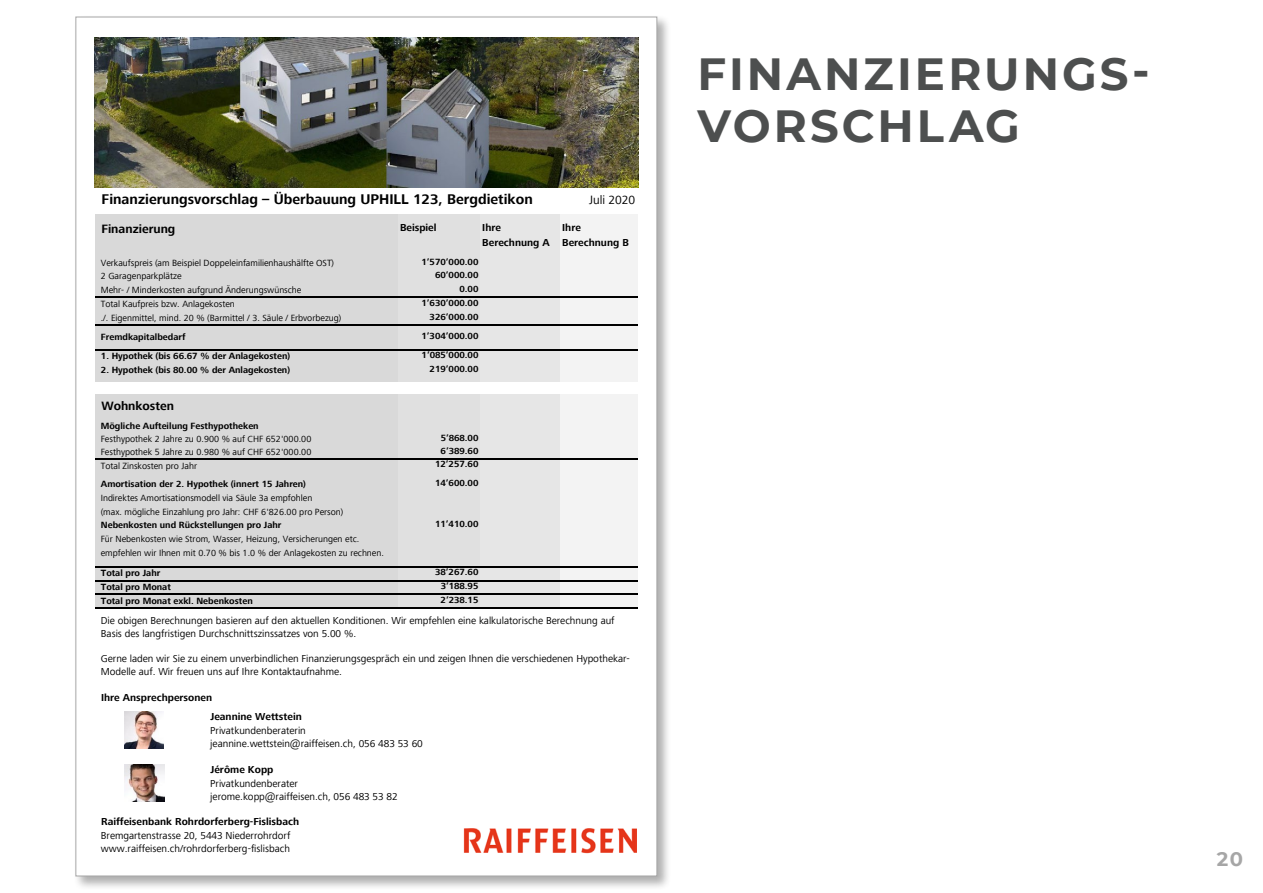
<style>
.page{position:relative;width:1263px;height:893px;background:#fff}
.page>*{position:absolute;margin:0;border:0;box-sizing:border-box;transform-origin:0 0}
.t1{font:700 45px/52.5px "Montserrat";letter-spacing:.065em;color:#4d4f4f}
.t2{font:700 19.5px "Montserrat";color:#a6a6a6}
.t3{font:700 14.4px "Frutiger Next Com";color:#000}
.t4{font:700 12.45px "Frutiger Next Com";color:#000}
.t5{font:12.45px "Frutiger Next Com";color:#000}
.t6{font:10.35px/12.9px "Frutiger Next Com";color:#000}
.t7{font:700 10.35px/15.9px "Frutiger Next Com";color:#000}
.t8{font:9.3px/13.6px "Frutiger Next Com";color:#000}
.t9{font:700 9.3px/13.6px "Frutiger Next Com";color:#000;text-align:right}
</style>
<div class="page">
<div style="left:73px;top:14px;width:599px;height:876px;background:#000;opacity:.32"></div>
<div style="left:76px;top:17px;width:581px;height:859px;background:#fff"></div>
<div style="left:96px;top:214px;width:302px;height:168px;background:#d9d9d9"></div>
<div style="left:398px;top:214px;width:82px;height:168px;background:#e0e0e0"></div>
<div style="left:480px;top:214px;width:80px;height:168px;background:#e6e6e6"></div>
<div style="left:560px;top:214px;width:78px;height:168px;background:#f3f3f3"></div>
<div style="left:96px;top:394px;width:302px;height:214px;background:#d9d9d9"></div>
<div style="left:398px;top:394px;width:82px;height:214px;background:#e0e0e0"></div>
<div style="left:480px;top:394px;width:80px;height:214px;background:#e6e6e6"></div>
<div style="left:560px;top:394px;width:78px;height:214px;background:#f3f3f3"></div>
<hr style="left:95px;top:297px;width:543px;height:1px;background:#000">
<hr style="left:95px;top:324px;width:543px;height:1px;background:#000">
<hr style="left:95px;top:349px;width:543px;height:1px;background:#000">
<hr style="left:95px;top:458px;width:543px;height:1px;background:#000">
<hr style="left:95px;top:566px;width:543px;height:1px;background:#000">
<hr style="left:95px;top:580px;width:543px;height:1px;background:#000">
<hr style="left:95px;top:594px;width:543px;height:1px;background:#000">
<hr style="left:95px;top:607px;width:543px;height:1px;background:#000">
<img style="left:464px;top:828px;width:172px;height:25px">
<img style="left:95px;top:37px;width:543px;height:151px">
<img style="left:125px;top:711px;width:39px;height:38px">
<img style="left:125px;top:764px;width:39px;height:37px">
<h3 class="t3" style="left:102px;top:191px;width:433px">Finanzierungsvorschlag – Überbauung UPHILL 123, Bergdietikon</h3>
<h3 class="t5" style="left:589px;top:192px;width:48px">Juli 2020</h3>
<p class="t7" style="left:400px;top:219px;width:38px">Beispiel</p>
<p class="t7" style="left:482px;top:219px;width:20px">Ihre</p>
<p class="t7" style="left:482px;top:219px;width:148px;text-indent:80px">Ihre<br>Berechnung A Berechnung B</p>
<h3 class="t4" style="left:101px;top:221px;width:75px">Finanzierung</h3>
<p class="t8" style="left:101px;top:256px;width:235px">Verkaufspreis (am Beispiel Doppeleinfamilienhaushälfte OST)</p>
<p class="t9" style="left:421px;top:255px;width:59px">1’570’000.00<br>60’000.00<br>0.00<br>1’630’000.00<br>326’000.00</p>
<p class="t9" style="left:421px;top:327px;width:59px;line-height:18.9px;text-align:left">1’304’000.00<br>1’085’000.00</p>
<p class="t9" style="left:430px;top:362px;width:50px">219’000.00</p>
<p class="t8" style="left:101px;top:269px;width:82px">2 Garagenparkplätze</p>
<p class="t8" style="left:101px;top:283px;width:242px">Mehr- / Minderkosten aufgrund Änderungswünsche<br>Total Kaufpreis bzw. Anlagekosten<br>./. Eigenmittel, mind. 20 % (Barmittel / 3. Säule / Erbvorbezug)</p>
<p class="t9" style="left:101px;top:330px;width:86px">Fremdkapitalbedarf</p>
<p class="t9" style="left:101px;top:349px;width:191px">1. Hypothek (bis 66.67 % der Anlagekosten)</p>
<p class="t9" style="left:101px;top:363px;width:191px">2. Hypothek (bis 80.00 % der Anlagekosten)</p>
<h3 class="t4" style="left:101px;top:399px;width:74px">Wohnkosten</h3>
<p class="t9" style="left:101px;top:419px;width:159px">Mögliche Aufteilung Festhypotheken</p>
<p class="t8" style="left:101px;top:432px;width:212px;text-align:justify">Festhypothek 2 Jahre zu 0.900 % auf CHF 652'000.00<br>Festhypothek 5 Jahre zu 0.980 % auf CHF 652'000.00<br>Total Zinskosten pro Jahr</p>
<p class="t9" style="left:435px;top:431px;width:45px">5’868.00<br>6’389.60<br>12’257.60</p>
<p class="t9" style="left:435px;top:476px;width:45px">14’600.00</p>
<p class="t9" style="left:435px;top:517px;width:45px">11’410.00</p>
<p class="t9" style="left:101px;top:477px;width:207px">Amortisation der 2. Hypothek (innert 15 Jahren)</p>
<p class="t8" style="left:101px;top:491px;width:244px">Indirektes Amortisationsmodell via Säule 3a empfohlen<br>(max. mögliche Einzahlung pro Jahr: CHF 6'826.00 pro Person)</p>
<p class="t9" style="left:101px;top:518px;width:182px">Nebenkosten und Rückstellungen pro Jahr</p>
<p class="t8" style="left:101px;top:532px;width:285px">Für Nebenkosten wie Strom, Wasser, Heizung, Versicherungen etc. empfehlen wir Ihnen mit 0.70 % bis 1.0 % der Anlagekosten zu rechnen.</p>
<p class="t9" style="left:101px;top:566px;width:153px;text-align:left">Total pro Jahr<br>Total pro Monat<br>Total pro Monat exkl. Nebenkosten</p>
<p class="t6" style="left:101px;top:614px;width:515px">Die obigen Berechnungen basieren auf den aktuellen Konditionen. Wir empfehlen eine kalkulatorische Berechnung auf<br>Basis des langfristigen Durchschnittszinssatzes von 5.00 %.</p>
<p class="t6" style="left:101px;top:652px;width:530px">Gerne laden wir Sie zu einem unverbindlichen Finanzierungsgespräch ein und zeigen Ihnen die verschiedenen Hypothekar-<br>Modelle auf. Wir freuen uns auf Ihre Kontaktaufnahme.</p>
<p class="t9" style="left:435px;top:565px;width:45px;text-align:center">38’267.60<br>3’188.95<br>2’238.15</p>
<p class="t7" style="left:101px;top:689px;width:113px">Ihre Ansprechpersonen</p>
<p class="t7" style="left:211px;top:709px;width:93px">Jeannine Wettstein</p>
<p class="t6" style="left:210px;top:724px;width:214px">Privatkundenberaterin jeannine.wettstein@raiffeisen.ch, 056 483 53 60</p>
<p class="t7" style="left:211px;top:761px;width:64px">Jérôme Kopp</p>
<p class="t6" style="left:210px;top:777px;width:189px">Privatkundenberater jerome.kopp@raiffeisen.ch, 056 483 53 82</p>
<p class="t7" style="left:101px;top:814px;width:200px">Raiffeisenbank Rohrdorferberg-Fislisbach</p>
<p class="t6" style="left:101px;top:829px;width:191px">Bremgartenstrasse 20, 5443 Niederrohrdorf www.raiffeisen.ch/rohrdorferberg-fislisbach</p>
<h1 class="t1" style="left:697px;top:45px;width:454px">FINANZIERUNGS-<br>VORSCHLAG</h1>
<h2 class="t2" style="left:1217px;top:845px;width:28px">20</h2>
</div>
